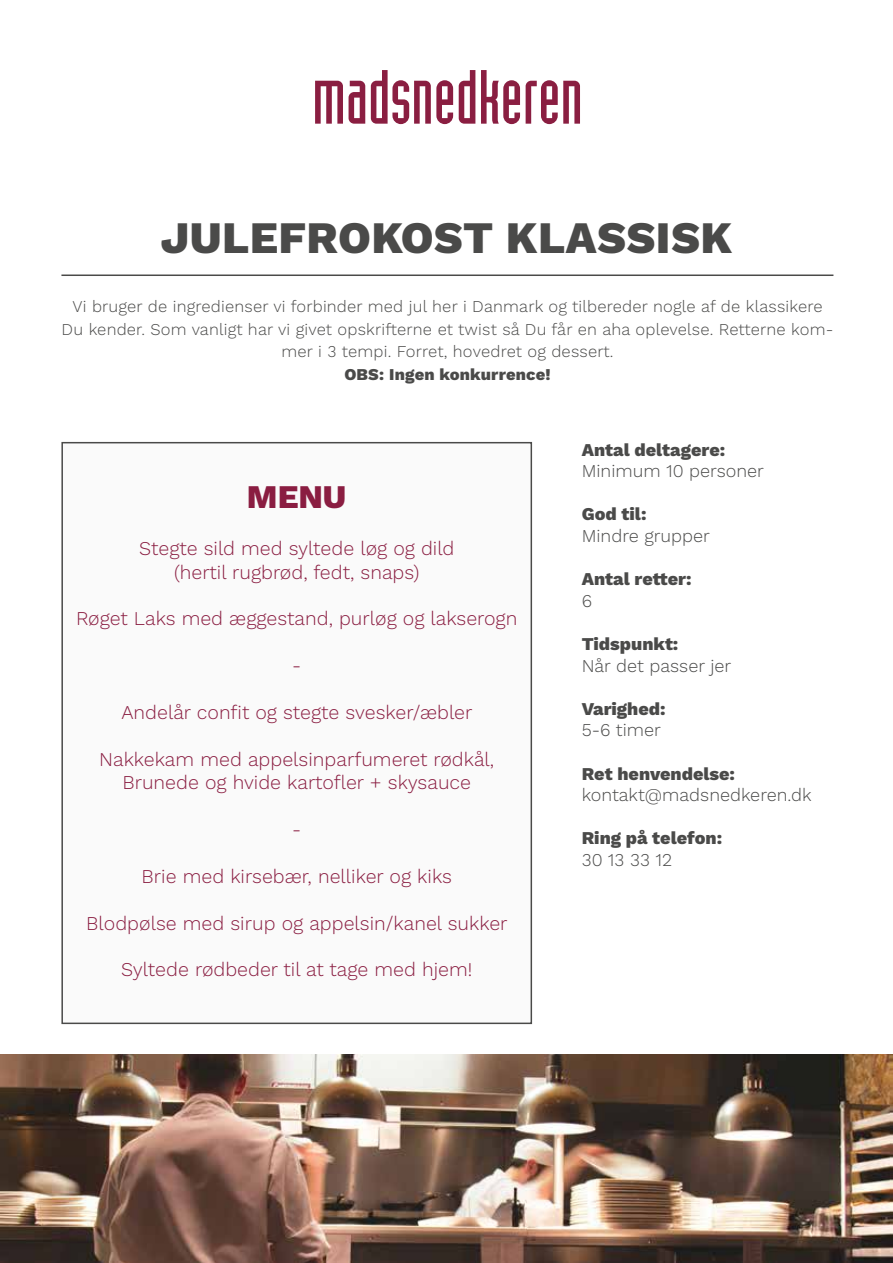
<style>
.page{position:relative;width:893px;height:1263px;background:#fff}
.page>*{position:absolute;margin:0;border:0;box-sizing:border-box;transform-origin:0 0}
.t1{font:800 45px "Work Sans";letter-spacing:.01em;color:#4a4a49}
.t2{font:800 33px "Work Sans";color:#8a1d41}
.t3{font:300 19.5px/23.4px "Work Sans";color:#8a1d41;text-align:center}
.t4{font:300 18px "Work Sans";color:#4a4a49}
.t5{font:800 18px "Work Sans";color:#4a4a49}
.t6{font:300 16.5px/22.5px "Work Sans";letter-spacing:.01em;color:#4a4a49;text-align:center}
.t7{font:800 16.5px "Work Sans";letter-spacing:.01em;color:#4a4a49}
</style>
<div class="page">
<hr style="left:61px;top:274px;width:772px;height:2px;background:#4a4a49">
<svg style="left:315px;top:81px;width:28px;height:43px"></svg>
<svg style="left:349px;top:81px;width:16px;height:43px"></svg>
<svg style="left:371px;top:70px;width:82px;height:54px"></svg>
<svg style="left:459px;top:70px;width:16px;height:54px"></svg>
<svg style="left:481px;top:70px;width:39px;height:54px"></svg>
<svg style="left:526px;top:80px;width:54px;height:44px"></svg>
<img style="left:0;top:1054px;width:893px;height:209px">
<div style="left:62px;top:443px;width:469px;height:580px;background:#fafafa"></div>
<div style="left:61px;top:442px;width:471px;height:582px;border:2px solid #4a4a49"></div>
<h1 class="t1" style="left:160px;top:212px;width:573px">JULEFROKOST KLASSISK</h1>
<p class="t6" style="left:62px;top:296px;width:773px">Vi bruger de ingredienser vi forbinder med jul her i Danmark og tilbereder nogle af de klassikere<br>Du kender. Som vanligt har vi givet opskrifterne et twist så Du får en aha oplevelse. Retterne kom&shy;mer i 3 tempi. Forret, hovedret og dessert.</p>
<p class="t7" style="left:344px;top:365px;width:208px">OBS: Ingen konkurrence!</p>
<h2 class="t2" style="left:247px;top:478px;width:101px">MENU</h2>
<p class="t3" style="left:139px;top:538px;width:317px">Stegte sild med syltede løg og dild (hertil rugbrød, fedt, snaps)</p>
<p class="t3" style="left:76px;top:608px;width:443px">Røget Laks med æggestand, purløg og lakserogn</p>
<p class="t3" style="left:292px;top:655px;width:11px">-</p>
<p class="t3" style="left:121px;top:701px;width:353px">Andelår confit og stegte svesker/æbler</p>
<p class="t3" style="left:99px;top:748px;width:396px">Nakkekam med appelsinparfumeret rødkål,<br>Brunede og hvide kartofler + skysauce</p>
<p class="t3" style="left:292px;top:818px;width:11px">-</p>
<p class="t3" style="left:142px;top:865px;width:312px">Brie med kirsebær, nelliker og kiks</p>
<p class="t3" style="left:86px;top:912px;width:423px">Blodpølse med sirup og appelsin/kanel sukker</p>
<p class="t3" style="left:121px;top:959px;width:353px">Syltede rødbeder til at tage med hjem!</p>
<p class="t5" style="left:582px;top:439px;width:145px">Antal deltagere:</p>
<p class="t4" style="left:582px;top:460px;width:184px">Minimum 10 personer</p>
<p class="t5" style="left:582px;top:504px;width:67px">God til:</p>
<p class="t4" style="left:582px;top:525px;width:130px">Mindre grupper</p>
<p class="t5" style="left:582px;top:569px;width:111px">Antal retter:</p>
<p class="t4" style="left:582px;top:590px;width:12px">6</p>
<p class="t5" style="left:582px;top:633px;width:98px">Tidspunkt:</p>
<p class="t4" style="left:582px;top:655px;width:151px">Når det passer jer</p>
<p class="t5" style="left:582px;top:698px;width:85px">Varighed:</p>
<p class="t4" style="left:582px;top:720px;width:81px">5-6 timer</p>
<p class="t5" style="left:582px;top:763px;width:155px">Ret henvendelse:</p>
<p class="t4" style="left:582px;top:784px;width:231px">kontakt@madsnedkeren.dk</p>
<p class="t5" style="left:582px;top:828px;width:142px">Ring på telefon:</p>
<p class="t4" style="left:582px;top:849px;width:92px">30 13 33 12</p>
</div>
